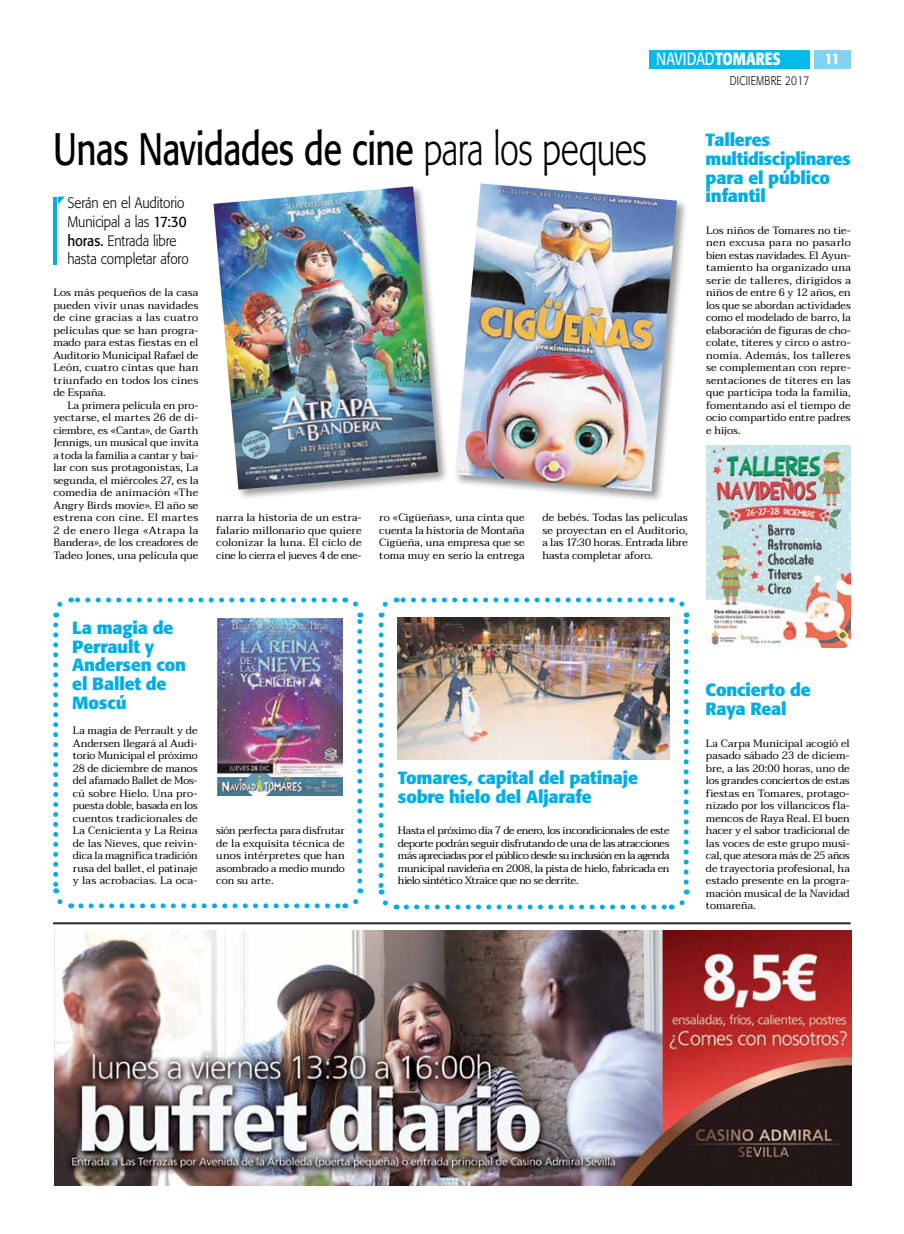
<style>
.page{position:relative;width:904px;height:1234px;background:#fff}
.page>*{position:absolute;margin:0;border:0;box-sizing:border-box;transform-origin:0 0}
.t1{font:45px "Formata";letter-spacing:-.02em;color:#000;scale:.77 1}
.t2{font:700 17.5px/18.8px "Formata";letter-spacing:-.01em;color:#00aee5}
.t3{font:17.5px "Formata";color:#fff;scale:.8 1}
.t4{font:300 15px/18.8px "Formata";letter-spacing:-.005em;color:#000;scale:.9 1}
.t5{font:500 15px "Formata";color:#fff}
.t6{font:300 12.5px "Formata";letter-spacing:.025em;color:#000;scale:.8 1}
.t7{font:10.62px/12.5px "Taviraj";letter-spacing:.005em;color:#000;text-align:justify}
.s1{font-weight:700}
.s2{font-weight:300}
.s3{font-weight:400}
</style>
<div class="page">
<div style="left:649px;top:50px;width:160px;height:19px;background:#00bae9"></div>
<div style="left:814px;top:50px;width:36px;height:19px;background:#84d0f0"></div>
<hr style="left:53px;top:196px;width:3px;height:68px;background:#00aee5">
<svg style="left:58px;top:196px;width:7px;height:8px"></svg>
<hr style="left:53px;top:922px;width:797px;height:1px;background:#000">
<hr style="left:53px;top:923px;width:797px;height:1px;background:#000">
<img style="left:55px;top:930px;width:796px;height:254px">
<div style="left:212px;top:185px;width:237px;height:316px;background:#000;opacity:.4"></div>
<img style="left:213px;top:186px;width:225px;height:303px">
<div style="left:453px;top:182px;width:235px;height:321px;background:#000;opacity:.4"></div>
<img style="left:455px;top:183px;width:222px;height:308px">
<svg style="left:53px;top:624px;width:19px;height:285px"></svg>
<svg style="left:81px;top:888px;width:283px;height:20px"></svg>
<svg style="left:344px;top:597px;width:18px;height:283px"></svg>
<svg style="left:53px;top:597px;width:281px;height:20px"></svg>
<img style="left:218px;top:618px;width:125px;height:177px">
<svg style="left:378px;top:624px;width:19px;height:286px"></svg>
<svg style="left:406px;top:889px;width:284px;height:20px"></svg>
<svg style="left:670px;top:597px;width:19px;height:284px"></svg>
<svg style="left:378px;top:597px;width:283px;height:20px"></svg>
<img style="left:398px;top:618px;width:271px;height:141px">
<img style="left:706px;top:446px;width:144px;height:201px">
<h2 class="t3" style="left:656px;top:48px;width:157px">navidad<span class="s1">tomares</span></h2>
<h3 class="t5" style="left:824px;top:50px;width:17px">11</h3>
<p class="t6" style="left:729px;top:73px;width:101px">diciiembre 2017</p>
<h1 class="t1" style="left:53px;top:122px;width:772px">Unas Navidades de cine <span class="s2">para los peques</span></h1>
<h3 class="t4" style="left:67px;top:193px;width:136px">Serán en el Auditorio<br>Municipal a las <span class="s3">17:30 horas.</span> Entrada libre hasta completar aforo</h3>
<p class="t7" style="left:53px;top:286px;width:147px">Los más pequeños de la casa pueden vivir unas navidades de cine gracias a las cuatro películas que se han progra&shy;mado para estas fiestas en el Auditorio Municipal Rafael de León, cuatro cintas que han triunfado en todos los cines de España.</p>
<p class="t7" style="left:53px;top:399px;width:147px;text-indent:14px">La primera película en pro&shy;yectarse, el martes 26 de di&shy;ciembre, es «Canta», de Garth Jennigs, un musical que invita a toda la familia a cantar y bai&shy;lar con sus protagonistas, La segunda, el miércoles 27, es la comedia de animación «The Angry Birds movie». El año se estrena con cine. El martes 2 de enero llega «Atrapa la Bandera», de los creadores de Tadeo Jones, una película que</p>
<p class="t7" style="left:216px;top:511px;width:147px">narra la historia de un estra&shy;falario millonario que quiere colonizar la luna. El ciclo de cine lo cierra el jueves 4 de ene-</p>
<p class="t7" style="left:379px;top:511px;width:147px">ro «Cigüeñas», una cinta que cuenta la historia de Montaña Cigüeña, una empresa que se toma muy en serio la entrega</p>
<p class="t7" style="left:542px;top:511px;width:147px">de bebés. Todas las películas se proyectan en el Auditorio, a las 17:30 horas. Entrada libre hasta completar aforo.</p>
<h2 class="t2" style="left:705px;top:130px;width:147px">Talleres multidisciplinares para el público infantil</h2>
<p class="t7" style="left:706px;top:224px;width:146px">Los niños de Tomares no tie&shy;nen excusa para no pasarlo bien estas navidades. El Ayun&shy;tamiento ha organizado una serie de talleres, dirigidos a niños de entre 6 y 12 años, en los que se abordan actividades como el modelado de barro, la elaboración de figuras de cho&shy;colate, títeres y circo o astro&shy;nomía. Además, los talleres se complementan con repre&shy;sentaciones de títeres en las que participa toda la familia, fomentando así el tiempo de ocio compartido entre padres e hijos.</p>
<h2 class="t2" style="left:72px;top:618px;width:115px">La magia de<br>Perrault y<br>Andersen con el Ballet de<br>Moscú</h2>
<p class="t7" style="left:73px;top:724px;width:126px">La magia de Perrault y de Andersen llegará al Audi&shy;torio Municipal el próximo 28 de diciembre de manos del afamado Ballet de Mos&shy;cú sobre Hielo. Una pro&shy;puesta doble, basada en los cuentos tradicionales de La Cenicienta y La Reina de las Nieves, que reivin&shy;dica la magnífica tradición rusa del ballet, el patinaje y las acrobacias. La oca-</p>
<p class="t7" style="left:216px;top:824px;width:130px">sión perfecta para disfrutar de la exquisita técnica de unos intérpretes que han asombrado a medio mundo con su arte.</p>
<h2 class="t2" style="left:398px;top:768px;width:241px">Tomares, capital del patinaje sobre hielo del Aljarafe</h2>
<p class="t7" style="left:398px;top:824px;width:273px">Hasta el próximo día 7 de enero, los incondicionales de este deporte podrán seguir disfrutando de una de las atracciones más apreciadas por el público desde su inclusión en la agenda municipal navideña en 2008, la pista de hielo, fabricada en hielo sintético Xtraice que no se derrite.</p>
<h2 class="t2" style="left:705px;top:680px;width:106px">Concierto de<br>Raya Real</h2>
<p class="t7" style="left:706px;top:736px;width:145px">La Carpa Municipal acogió el pasado sábado 23 de diciem&shy;bre, a las 20:00 horas, uno de los grandes conciertos de estas fiestas en Tomares, protago&shy;nizado por los villancicos fla&shy;mencos de Raya Real. El buen hacer y el sabor tradicional de las voces de este grupo musi&shy;cal, que atesora más de 25 años de trayectoria profesional, ha estado presente en la progra&shy;mación musical de la Navidad tomareña.</p>
</div>
